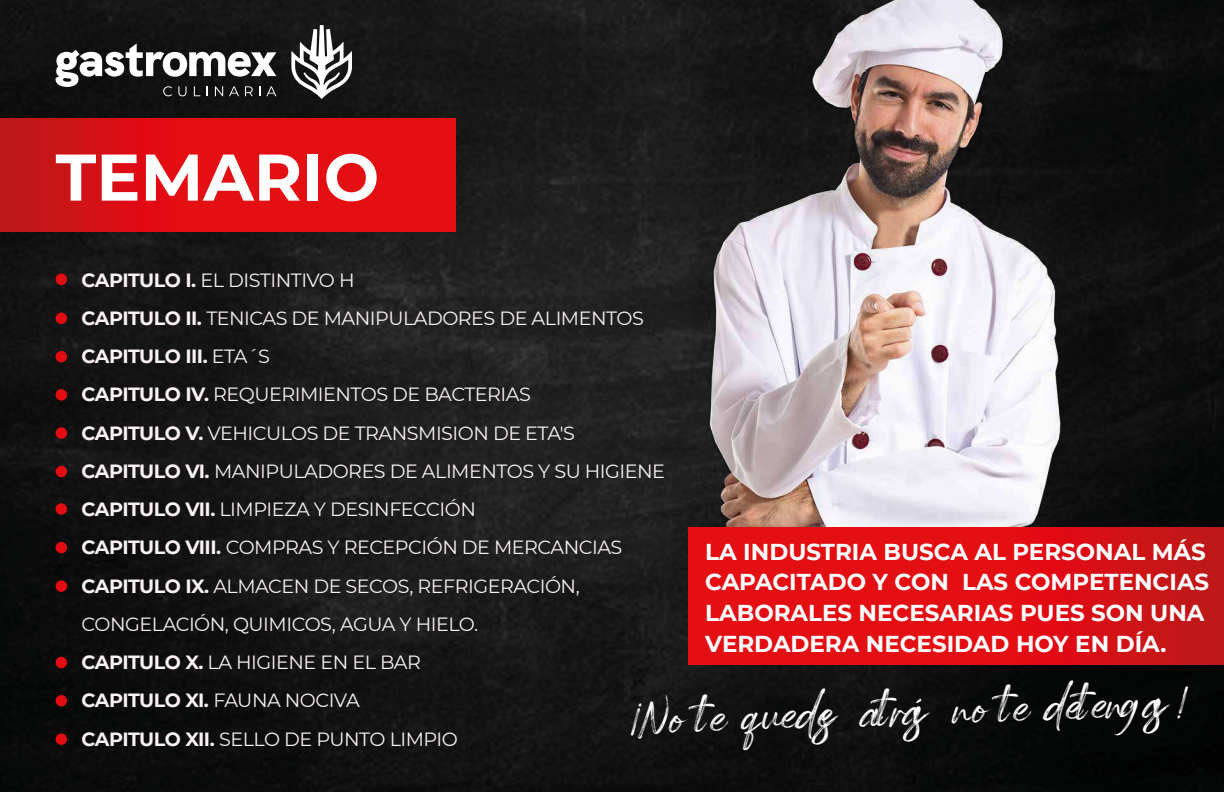
<style>
.page{position:relative;width:1224px;height:792px;background:#fff}
.page>*{position:absolute;margin:0;border:0;box-sizing:border-box;transform-origin:0 0}
.t1{font:700 65.8px "Montserrat";color:#fff}
.t2{font:46.7px "Spartwell";color:#fff}
.t3{font:700 23px/30.6px "Montserrat";color:#fff}
.t4{font:19.1px/38.3px "Montserrat";letter-spacing:-.025em;color:#f9f2f2}
.s1{font-weight:700}
</style>
<div class="page">
<img style="left:0;top:0;width:1224px;height:792px">
<img style="left:0;top:118px;width:456px;height:114px">
<div style="left:56px;top:274px;width:11px;height:11px;background:#e30c13;border-radius:50%"></div>
<div style="left:56px;top:313px;width:11px;height:11px;background:#e30c13;border-radius:50%"></div>
<div style="left:56px;top:351px;width:11px;height:11px;background:#e30c13;border-radius:50%"></div>
<div style="left:56px;top:389px;width:11px;height:12px;background:#e30c13;border-radius:50%"></div>
<div style="left:56px;top:427px;width:11px;height:12px;background:#e30c13;border-radius:50%"></div>
<div style="left:56px;top:466px;width:11px;height:11px;background:#e30c13;border-radius:50%"></div>
<div style="left:56px;top:503px;width:11px;height:12px;background:#e30c13;border-radius:50%"></div>
<div style="left:56px;top:542px;width:11px;height:11px;background:#e30c13;border-radius:50%"></div>
<div style="left:56px;top:580px;width:11px;height:12px;background:#e30c13;border-radius:50%"></div>
<div style="left:56px;top:657px;width:11px;height:11px;background:#e30c13;border-radius:50%"></div>
<div style="left:56px;top:695px;width:11px;height:12px;background:#e30c13;border-radius:50%"></div>
<div style="left:56px;top:733px;width:11px;height:12px;background:#e30c13;border-radius:50%"></div>
<img style="left:689px;top:0;width:376px;height:528px">
<img style="left:689px;top:528px;width:535px;height:136px">
<svg style="left:291px;top:25px;width:61px;height:74px"></svg>
<svg style="left:56px;top:43px;width:220px;height:53px"></svg>
<h1 class="t1" style="left:56px;top:130px;width:325px">TEMARIO</h1>
<p class="t4" style="left:82px;top:260px;width:585px"><span class="s1">CAPITULO I.</span> EL DISTINTIVO H<br><span class="s1">CAPITULO II.</span> TENICAS DE MANIPULADORES DE ALIMENTOS <span class="s1">CAPITULO III.</span> ETA´S<br><span class="s1">CAPITULO IV.</span> REQUERIMIENTOS DE BACTERIAS<br><span class="s1">CAPITULO V.</span> VEHICULOS DE TRANSMISION DE ETA'S <span class="s1">CAPITULO VI.</span> MANIPULADORES DE ALIMENTOS Y SU HIGIENE <span class="s1">CAPITULO VII.</span> LIMPIEZA Y DESINFECCIÓN<br><span class="s1">CAPITULO VIII.</span> COMPRAS Y RECEPCIÓN DE MERCANCIAS <span class="s1">CAPITULO IX.</span> ALMACEN DE SECOS, REFRIGERACIÓN, CONGELACIÓN, QUIMICOS, AGUA Y HIELO.<br><span class="s1">CAPITULO X.</span> LA HIGIENE EN EL BAR<br><span class="s1">CAPITULO XI.</span> FAUNA NOCIVA<br><span class="s1">CAPITULO XII.</span> SELLO DE PUNTO LIMPIO</p>
<p class="t3" style="left:705px;top:535px;width:506px">LA INDUSTRIA BUSCA AL PERSONAL MÁS CAPACITADO Y CON LAS COMPETENCIAS LABORALES NECESARIAS PUES SON UNA VERDADERA NECESIDAD HOY EN DÍA.</p>
<h2 class="t2" style="left:630px;top:690px;width:558px;rotate:-2deg">¡No te quedes atrás no te detengas!</h2>
</div>
